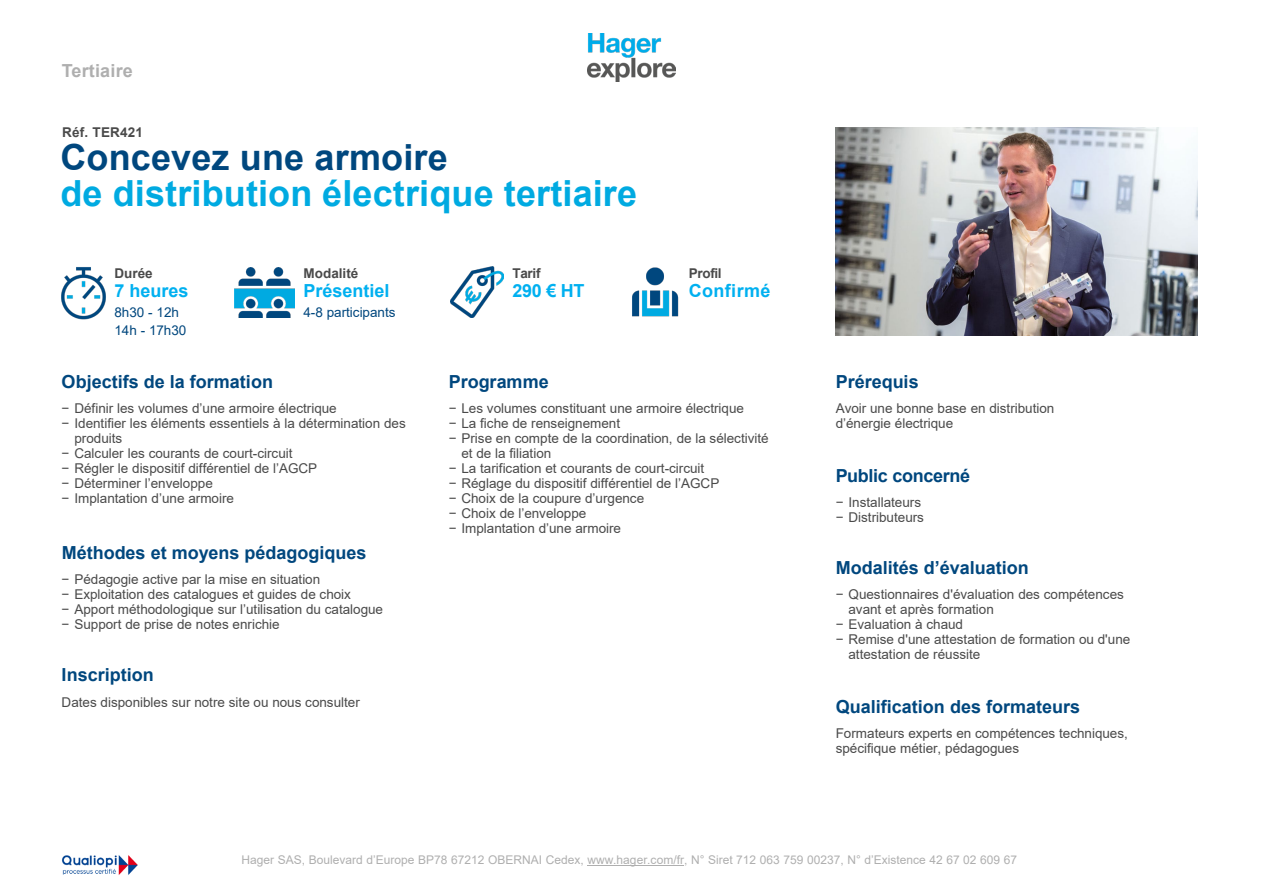
<style>
.page{position:relative;width:1263px;height:893px;background:#fff}
.page>*{position:absolute;margin:0;border:0;box-sizing:border-box;transform-origin:0 0}
.t1{font:700 36px/36px "Arial";letter-spacing:.005em;color:#00aae1}
.t2{font:700 18px "Arial";color:#00477e}
.t3{font:700 18px "Arial";color:#00b0f0}
.t4{font:700 18px "Arial";letter-spacing:-.02em;color:#00477e}
.t5{font:700 18px "Arial";letter-spacing:.01em;color:#afafaf}
.t6{font:700 18px "Arial";letter-spacing:.02em;color:#00b0f0}
.t7{font:13.5px/15px "Arial";letter-spacing:-.005em;color:#4a4a4a}
.t8{font:700 13.5px "Arial";color:#4a4a4a}
.t9{font:13.5px "Arial";letter-spacing:-.005em;color:#00477e}
.t10{font:12px "Arial";color:#afafaf}
.s1{color:#00477e}
</style>
<div class="page">
<img style="left:588px;top:34px;width:87px;height:47px">
<hr style="left:588px;top:865px;width:96px;height:1px;background:#afafaf">
<img style="left:62px;top:855px;width:76px;height:20px">
<img style="left:451px;top:266px;width:53px;height:52px">
<img style="left:235px;top:267px;width:60px;height:51px">
<img style="left:61px;top:267px;width:45px;height:53px">
<img style="left:632px;top:267px;width:47px;height:50px">
<img style="left:836px;top:127px;width:361px;height:209px">
<p class="t5" style="left:62px;top:58px;width:73px">Tertiaire</p>
<p class="t8" style="left:62px;top:123px;width:82px">Réf. TER421</p>
<p class="t1" style="left:60px;top:140px;width:578px"><span class="s1">Concevez une armoire<br></span>de distribution électrique tertiaire</p>
<p class="t8" style="left:115px;top:263px;width:40px">Durée</p>
<p class="t3" style="left:115px;top:278px;width:75px">7 heures</p>
<p class="t9" style="left:115px;top:302px;width:66px">8h30 - 12h</p>
<p class="t9" style="left:115px;top:320px;width:73px">14h - 17h30</p>
<p class="t8" style="left:304px;top:263px;width:56px">Modalité</p>
<p class="t3" style="left:304px;top:278px;width:88px">Présentiel</p>
<p class="t9" style="left:304px;top:302px;width:94px">4-8 participants</p>
<p class="t8" style="left:512px;top:263px;width:30px">Tarif</p>
<p class="t3" style="left:512px;top:278px;width:74px">290 € HT</p>
<p class="t8" style="left:689px;top:263px;width:34px">Profil</p>
<p class="t6" style="left:689px;top:278px;width:83px">Confirmé</p>
<p class="t2" style="left:62px;top:369px;width:213px">Objectifs de la formation</p>
<p class="t7" style="left:62px;top:401px;width:277px">− Définir les volumes d’une armoire électrique</p>
<p class="t7" style="left:74px;top:416px;width:333px;text-indent:-13px">− Identifier les éléments essentiels à la détermination des produits</p>
<p class="t7" style="left:62px;top:446px;width:232px">− Calculer les courants de court-circuit</p>
<p class="t7" style="left:62px;top:461px;width:257px">− Régler le dispositif différentiel de l’AGCP</p>
<p class="t7" style="left:62px;top:476px;width:153px">− Déterminer l’enveloppe</p>
<p class="t7" style="left:62px;top:491px;width:174px">− Implantation d’une armoire</p>
<p class="t2" style="left:62px;top:540px;width:306px">Méthodes et moyens pédagogiques</p>
<p class="t7" style="left:62px;top:572px;width:260px">− Pédagogie active par la mise en situation</p>
<p class="t7" style="left:62px;top:587px;width:291px">− Exploitation des catalogues et guides de choix</p>
<p class="t7" style="left:62px;top:602px;width:323px">− Apport méthodologique sur l’utilisation du catalogue</p>
<p class="t7" style="left:62px;top:617px;width:220px">− Support de prise de notes enrichie</p>
<p class="t2" style="left:62px;top:662px;width:94px">Inscription</p>
<p class="t7" style="left:62px;top:694px;width:300px">Dates disponibles sur notre site ou nous consulter</p>
<p class="t2" style="left:449px;top:369px;width:102px">Programme</p>
<p class="t7" style="left:449px;top:401px;width:297px">− Les volumes constituant une armoire électrique</p>
<p class="t7" style="left:449px;top:416px;width:173px">− La fiche de renseignement</p>
<p class="t7" style="left:461px;top:431px;width:309px;text-indent:-13px">− Prise en compte de la coordination, de la sélectivité et de la filiation</p>
<p class="t7" style="left:449px;top:461px;width:257px">− La tarification et courants de court-circuit</p>
<p class="t7" style="left:449px;top:476px;width:272px">− Réglage du dispositif différentiel de l’AGCP</p>
<p class="t7" style="left:449px;top:491px;width:197px">− Choix de la coupure d’urgence</p>
<p class="t7" style="left:449px;top:506px;width:139px">− Choix de l’enveloppe</p>
<p class="t7" style="left:449px;top:521px;width:174px">− Implantation d’une armoire</p>
<p class="t2" style="left:836px;top:369px;width:84px">Prérequis</p>
<p class="t7" style="left:836px;top:401px;width:220px">Avoir une bonne base en distribution d’énergie électrique</p>
<p class="t4" style="left:836px;top:463px;width:136px">Public concerné</p>
<p class="t7" style="left:836px;top:495px;width:87px">− Installateurs</p>
<p class="t7" style="left:836px;top:509px;width:90px">− Distributeurs</p>
<p class="t2" style="left:836px;top:555px;width:195px">Modalités d’évaluation</p>
<p class="t7" style="left:848px;top:586px;width:277px;text-indent:-13px">− Questionnaires d'évaluation des compétences avant et après formation</p>
<p class="t7" style="left:836px;top:616px;width:129px">− Evaluation à chaud</p>
<p class="t7" style="left:848px;top:631px;width:283px;text-indent:-13px">− Remise d'une attestation de formation ou d'une attestation de réussite</p>
<p class="t2" style="left:836px;top:694px;width:246px">Qualification des formateurs</p>
<p class="t7" style="left:836px;top:725px;width:294px">Formateurs experts en compétences techniques, spécifique métier, pédagogues</p>
<p class="t10" style="left:242px;top:851px;width:777px">Hager SAS, Boulevard d’Europe BP78 67212 OBERNAI Cedex, www.hager.com/fr, N° Siret 712 063 759 00237, N° d’Existence 42 67 02 609 67</p>
</div>
